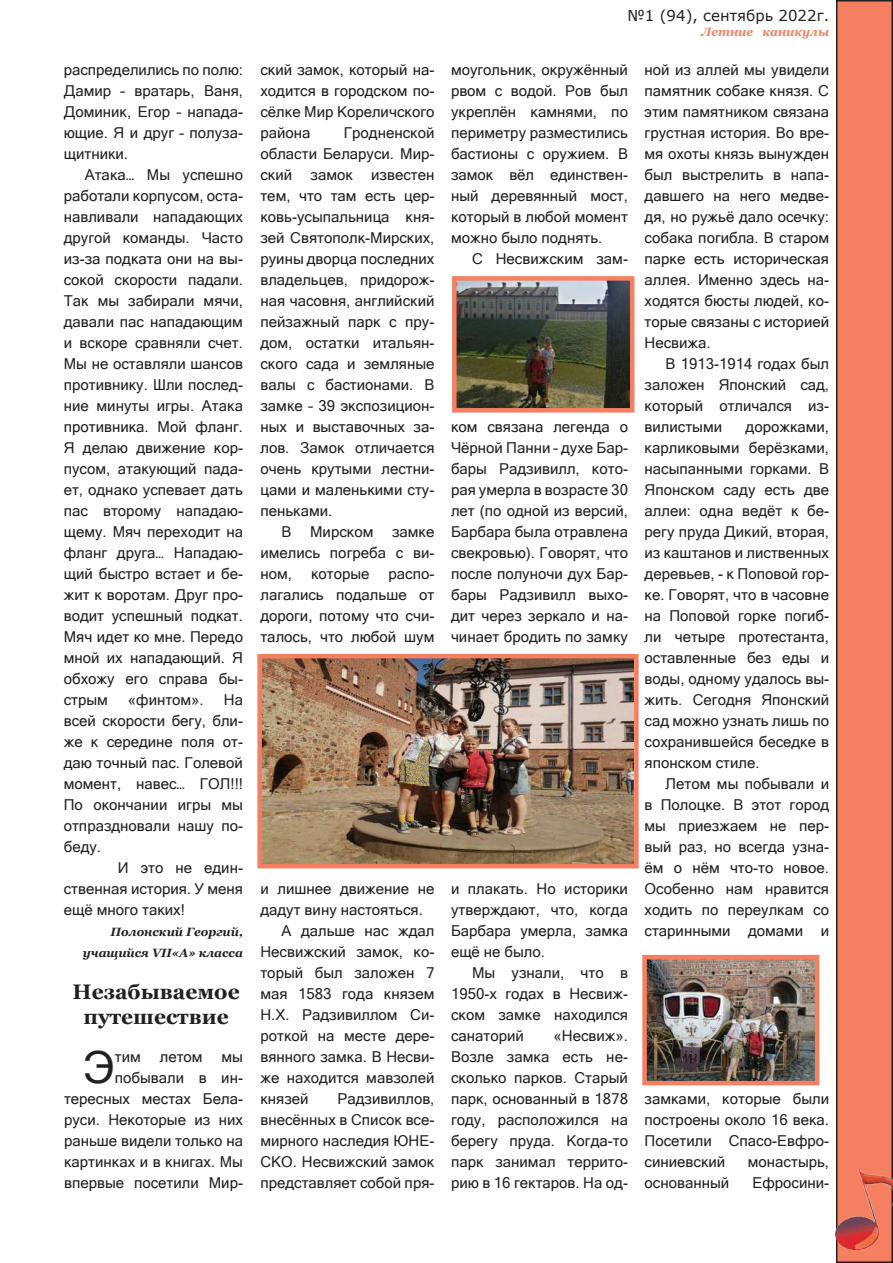
<style>
.page{position:relative;width:893px;height:1263px;background:#fff}
.page>*{position:absolute;margin:0;border:0;box-sizing:border-box;transform-origin:0 0}
.t1{font:44.4px "Microsoft Sans Serif";color:#231f20}
.t2{font:700 21px/25.2px "Georgia";color:#231f20;text-align:center}
.t3{font:15px/21px "Microsoft Sans Serif";color:#231f20;text-align:justify}
.t4{font:15px "MS Reference Sans Serif";color:#231f20}
.t5{font:italic 700 12px/21px "Georgia";color:#231f20;text-align:right}
.t6{font:italic 700 12px "Georgia";color:#f48061}
</style>
<div class="page">
<img style="left:262px;top:659px;width:372px;height:204px">
<div style="left:257px;top:654px;width:382px;height:214px;border:4px solid #f48061"></div>
<img style="left:457px;top:281px;width:172px;height:126px">
<div style="left:452px;top:276px;width:182px;height:136px;border:4px solid #f48061"></div>
<img style="left:647px;top:960px;width:167px;height:120px">
<div style="left:642px;top:955px;width:177px;height:130px;border:4px solid #f48061"></div>
<div style="left:837px;top:1px;width:55px;height:1261px;background:#f48061"></div>
<div style="left:836px;top:0;width:57px;height:1263px;border:2px solid #231f20"></div>
<img style="left:836px;top:1169px;width:57px;height:80px">
<p class="t3" style="left:64px;top:59px;width:181px">распределились по полю:<br>Дамир – вратарь, Ваня, Доминик, Егор – напада&shy;ющие. Я и друг – полуза&shy;щитники.</p>
<p class="t3" style="left:64px;top:164px;width:181px;text-indent:21px">Атака… Мы успешно работали корпусом, оста&shy;навливали нападающих другой команды. Часто из-за подката они на вы&shy;сокой скорости падали.<br>Так мы забирали мячи, давали пас нападающим и вскоре сравняли счет.<br>Мы не оставляли шансов противнику. Шли послед&shy;ние минуты игры. Атака противника. Мой фланг.<br>Я делаю движение кор&shy;пусом, атакующий пада&shy;ет, однако успевает дать пас второму нападаю&shy;щему. Мяч переходит на фланг друга… Нападаю&shy;щий быстро встает и бе&shy;жит к воротам. Друг про&shy;водит успешный подкат.<br>Мяч идет ко мне. Передо мной их нападающий. Я обхожу его справа бы&shy;стрым</p>
<p class="t3" style="left:64px;top:689px;width:181px;text-indent:160px">На всей скорости бегу, бли&shy;же к середине поля от&shy;даю точный пас. Голевой момент, навес… ГОЛ!!!<br>По окончании игры мы отпраздновали нашу по&shy;беду.</p>
<p class="t3" style="left:64px;top:857px;width:181px;text-indent:54px">И это не един&shy;ственная история. У меня ещё много таких!</p>
<p class="t5" style="left:83px;top:921px;width:162px">Полонский Георгий, учащийся VII«А» класса</p>
<h2 class="t2" style="left:73px;top:979px;width:169px">Незабываемое путешествие</h2>
<h1 class="t1" style="left:83px;top:1038px;width:33px">Э</h1>
<p class="t3" style="left:115px;top:1046px;width:27px">тим</p>
<p class="t3" style="left:160px;top:1046px;width:44px">летом</p>
<p class="t3" style="left:128px;top:689px;width:77px">«финтом».</p>
<p class="t3" style="left:64px;top:1046px;width:180px;text-align:right">мы<br>побывали в ин&shy;тересных местах Бела&shy;руси. Некоторые из них раньше видели только на картинках и в книгах. Мы впервые посетили Мир-</p>
<p class="t3" style="left:260px;top:59px;width:175px">ский замок, который на&shy;ходится в городском по&shy;сёлке Мир Кореличского района</p>
<p class="t3" style="left:260px;top:122px;width:176px;text-indent:83px">Гродненской области Беларуси. Мир&shy;ский замок известен тем, что там есть цер&shy;ковь-усыпальница кня&shy;зей Святополк-Мирских, руины дворца последних владельцев, придорож&shy;ная часовня, английский пейзажный парк с пру&shy;дом, остатки итальян&shy;ского сада и земляные валы с бастионами. В замке – 39 экспозицион&shy;ных и выставочных за&shy;лов. Замок отличается очень крутыми лестни&shy;цами и маленькими сту&shy;пеньками.</p>
<p class="t3" style="left:260px;top:521px;width:175px;text-indent:21px">В Мирском замке имелись погреба с ви&shy;ном,</p>
<p class="t3" style="left:260px;top:563px;width:176px;text-indent:128px">распо&shy;лагались подальше от дороги, потому что счи&shy;талось, что любой шум</p>
<p class="t3" style="left:311px;top:563px;width:60px">которые</p>
<p class="t3" style="left:260px;top:878px;width:176px">и лишнее движение не</p>
<p class="t3" style="left:260px;top:899px;width:164px">дадут вину настояться.</p>
<p class="t3" style="left:281px;top:920px;width:154px">А дальше нас ждал</p>
<p class="t3" style="left:260px;top:941px;width:175px">Несвижский замок, ко-</p>
<p class="t3" style="left:260px;top:962px;width:175px">торый был заложен 7</p>
<p class="t3" style="left:260px;top:983px;width:175px">мая 1583 года князем</p>
<p class="t3" style="left:260px;top:1004px;width:175px">Н.Х. Радзивиллом Си-</p>
<p class="t3" style="left:260px;top:1025px;width:175px">роткой на месте дере-</p>
<p class="t3" style="left:260px;top:1046px;width:175px">вянного замка. В Несви-</p>
<p class="t3" style="left:260px;top:1067px;width:175px">же находится мавзолей</p>
<p class="t3" style="left:260px;top:1088px;width:50px">князей</p>
<p class="t3" style="left:260px;top:1088px;width:176px;text-indent:77px">Радзивиллов, внесённых в Список все&shy;мирного наследия ЮНЕ-СКО. Несвижский замок представляет собой пря-</p>
<p class="t4" style="left:627px;top:6px;width:203px">№1 (94), сентябрь 2022г.</p>
<p class="t6" style="left:701px;top:24px;width:129px">Летние каникулы</p>
<p class="t3" style="left:451px;top:59px;width:179px">моугольник, окружённый рвом с водой. Ров был укреплён камнями, по периметру разместились бастионы с оружием. В замок вёл единствен&shy;ный деревянный мост, который в любой момент можно было поднять.</p>
<p class="t3" style="left:472px;top:248px;width:158px">С Несвижским зам-</p>
<p class="t3" style="left:451px;top:416px;width:179px">ком связана легенда о Чёрной Панни – духе Бар&shy;бары Радзивилл, кото&shy;рая умерла в возрасте 30 лет (по одной из версий, Барбара была отравлена свекровью). Говорят, что после полуночи дух Бар&shy;бары Радзивилл выхо&shy;дит через зеркало и на&shy;чинает бродить по замку</p>
<p class="t3" style="left:451px;top:878px;width:178px">и плакать. Но историки утверждают, что, когда Барбара умерла, замка ещё не было.</p>
<p class="t3" style="left:451px;top:962px;width:179px;text-indent:21px">Мы узнали, что в 1950-х годах в Несвиж&shy;ском замке находился санаторий</p>
<p class="t3" style="left:451px;top:1025px;width:179px;text-indent:103px">«Несвиж».<br>Возле замка есть не&shy;сколько парков. Старый парк, основанный в 1878 году, расположился на берегу пруда. Когда-то парк занимал террито&shy;рию в 16 гектаров. На од-</p>
<p class="t3" style="left:645px;top:59px;width:186px">ной из аллей мы увидели памятник собаке князя. С этим памятником связана грустная история. Во вре&shy;мя охоты князь вынужден был выстрелить в напа&shy;давшего на него медве&shy;дя, но ружьё дало осечку: собака погибла. В старом парке есть историческая аллея. Именно здесь на&shy;ходятся бюсты людей, ко&shy;торые связаны с историей Несвижа.</p>
<p class="t3" style="left:645px;top:353px;width:186px;text-indent:21px">В 1913-1914 годах был заложен Японский сад, который отличался из&shy;вилистыми</p>
<p class="t3" style="left:645px;top:416px;width:186px;text-indent:101px">дорожками, карликовыми берёзками, насыпанными горками. В Японском саду есть две аллеи: одна ведёт к бе&shy;регу пруда Дикий, вторая, из каштанов и лиственных деревьев, - к Поповой гор&shy;ке. Говорят, что в часовне на Поповой горке погиб&shy;ли четыре протестанта, оставленные без еды и воды, одному удалось вы&shy;жить. Сегодня Японский сад можно узнать лишь по сохранившейся беседке в японском стиле.</p>
<p class="t3" style="left:645px;top:773px;width:186px;text-indent:21px">Летом мы побывали и в Полоцке. В этот город мы приезжаем не пер&shy;вый раз, но всегда узна&shy;ём о нём что-то новое.<br>Особенно нам нравится ходить по переулкам со старинными домами и</p>
<p class="t3" style="left:645px;top:1088px;width:186px">замками, которые были построены около 16 века.<br>Посетили Спасо-Евфро&shy;синиевский</p>
<p class="t3" style="left:748px;top:1151px;width:83px">монастырь,</p>
<p class="t3" style="left:645px;top:1172px;width:86px">основанный</p>
<p class="t3" style="left:752px;top:1172px;width:78px">Ефросини-</p>
</div>
